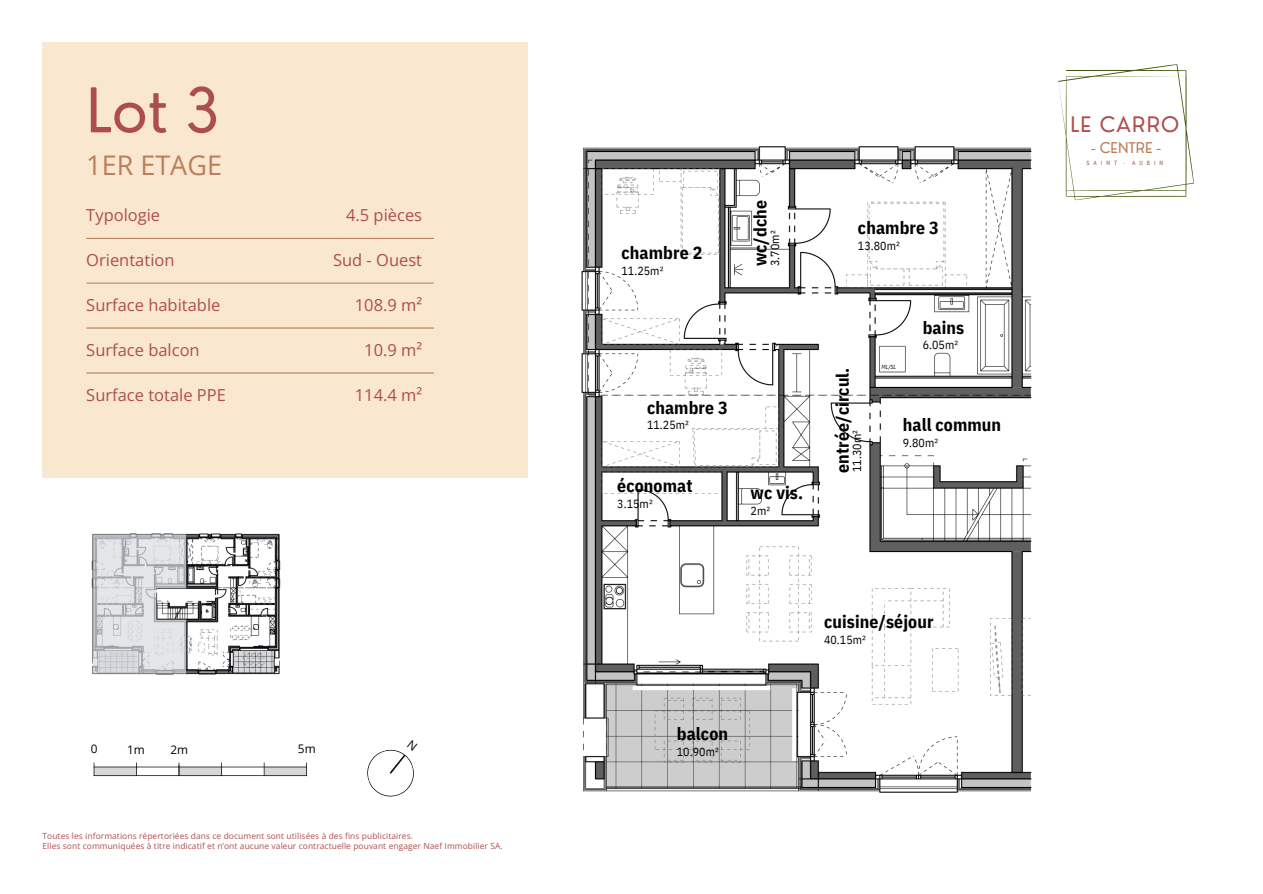
<style>
.page{position:relative;width:1263px;height:894px;background:#fff}
.page>*{position:absolute;margin:0;border:0;box-sizing:border-box;transform-origin:0 0}
.t1{font:60px "Nourd";color:#ad4e4e}
.t2{font:27px "Open Sans";color:#b97f59}
.t3{font:20.85px "Nourd";letter-spacing:.06em;color:#ad4e4e}
.t4{font:700 17.7px "IBM Plex Sans Cond";letter-spacing:.005em;color:#000}
.t5{font:16.5px "Open Sans";color:#ad4e4e}
.t6{font:14.4px "Nourd";color:#b97f59}
.t7{font:11.85px "IBM Plex Sans Cond";letter-spacing:.005em;color:#000}
.t8{font:11.85px "Open Sans";color:#000}
.t9{font:8.4px/9.8px "Open Sans";letter-spacing:.01em;color:#ad4e4e}
.t10{font:6px "Roboto Condensed";letter-spacing:.675em;color:#ad4e4e}
.t11{font:italic 5.85px "IBM Plex Sans Cond";color:#000}
</style>
<div class="page">
<div style="left:43px;top:43px;width:485px;height:434px;background:#f9e7cf"></div>
<hr style="left:86px;top:238px;width:348px;height:1px;background:#b97f59">
<svg style="left:94px;top:762px;width:213px;height:14px"></svg>
<img style="left:581px;top:146px;width:451px;height:647px">
<img style="left:91px;top:533px;width:190px;height:142px">
<svg style="left:1058px;top:64px;width:136px;height:136px"></svg>
<hr style="left:86px;top:282px;width:348px;height:1px;background:#b97f59">
<hr style="left:86px;top:327px;width:348px;height:1px;background:#b97f59">
<hr style="left:86px;top:372px;width:348px;height:1px;background:#b97f59">
<svg style="left:367px;top:749px;width:47px;height:48px"></svg>
<h1 class="t1" style="left:86px;top:72px;width:135px">Lot 3</h1>
<h2 class="t2" style="left:86px;top:146px;width:137px">1ER ETAGE</h2>
<h3 class="t5" style="left:86px;top:204px;width:75px">Typologie</h3>
<h3 class="t5" style="left:346px;top:204px;width:78px">4.5 pièces</h3>
<h3 class="t5" style="left:86px;top:249px;width:90px">Orientation</h3>
<h3 class="t5" style="left:333px;top:249px;width:91px">Sud - Ouest</h3>
<h3 class="t5" style="left:355px;top:293px;width:69px">108.9 m²</h3>
<h3 class="t5" style="left:86px;top:338px;width:115px">Surface balcon</h3>
<h3 class="t5" style="left:364px;top:338px;width:59px">10.9 m²</h3>
<h3 class="t5" style="left:86px;top:383px;width:141px">Surface totale PPE</h3>
<h3 class="t5" style="left:355px;top:383px;width:69px">114.4 m²</h3>
<h3 class="t5" style="left:86px;top:293px;width:136px">Surface habitable</h3>
<h3 class="t8" style="left:91px;top:740px;width:8px">0</h3>
<h3 class="t8" style="left:127px;top:740px;width:19px">1m</h3>
<h3 class="t8" style="left:170px;top:740px;width:19px">2m</h3>
<h3 class="t8" style="left:298px;top:740px;width:19px">5m</h3>
<p class="t9" style="left:43px;top:830px;width:462px">Toutes les informations répertoriées dans ce document sont utilisées à des fins publicitaires.<br>Elles sont communiquées à titre indicatif et n’ont aucune valeur contractuelle pouvant engager Naef Immobilier SA.</p>
<h3 class="t4" style="left:621px;top:241px;width:82px">chambre 2</h3>
<h3 class="t7" style="left:621px;top:262px;width:43px">11.25m²</h3>
<h3 class="t4" style="left:748px;top:266px;width:68px;rotate:-90deg">wc/dche</h3>
<h3 class="t7" style="left:767px;top:266px;width:37px;rotate:-90deg">3.70m²</h3>
<h3 class="t4" style="left:647px;top:395px;width:82px">chambre 3</h3>
<h3 class="t7" style="left:647px;top:417px;width:43px">11.25m²</h3>
<h3 class="t4" style="left:617px;top:474px;width:77px">économat</h3>
<h3 class="t7" style="left:617px;top:496px;width:37px">3.15m²</h3>
<h3 class="t4" style="left:751px;top:481px;width:54px">wc vis.</h3>
<h3 class="t7" style="left:751px;top:503px;width:21px">2m²</h3>
<h3 class="t4" style="left:858px;top:216px;width:82px">chambre 3</h3>
<h3 class="t7" style="left:858px;top:237px;width:43px">13.80m²</h3>
<h3 class="t4" style="left:831px;top:472px;width:107px;rotate:-90deg">entrée/circul.</h3>
<h3 class="t7" style="left:849px;top:472px;width:43px;rotate:-90deg">11.30m²</h3>
<p class="t11" style="left:881px;top:363px;width:16px">ML/SL</p>
<h3 class="t4" style="left:923px;top:315px;width:43px">bains</h3>
<h3 class="t7" style="left:923px;top:337px;width:37px">6.05m²</h3>
<h3 class="t4" style="left:903px;top:413px;width:100px">hall commun</h3>
<h3 class="t7" style="left:903px;top:435px;width:37px">9.80m²</h3>
<h3 class="t4" style="left:677px;top:721px;width:53px">balcon</h3>
<h3 class="t7" style="left:677px;top:743px;width:43px">10.90m²</h3>
<h3 class="t4" style="left:824px;top:609px;width:111px">cuisine/séjour</h3>
<h3 class="t7" style="left:824px;top:631px;width:43px">40.15m²</h3>
<h3 class="t3" style="left:1070px;top:111px;width:110px">LE CARRO</h3>
<p class="t10" style="left:1086px;top:159px;width:78px">SAINT - AUBIN</p>
<h3 class="t6" style="left:1091px;top:138px;width:72px">- CENTRE -</h3>
</div>
